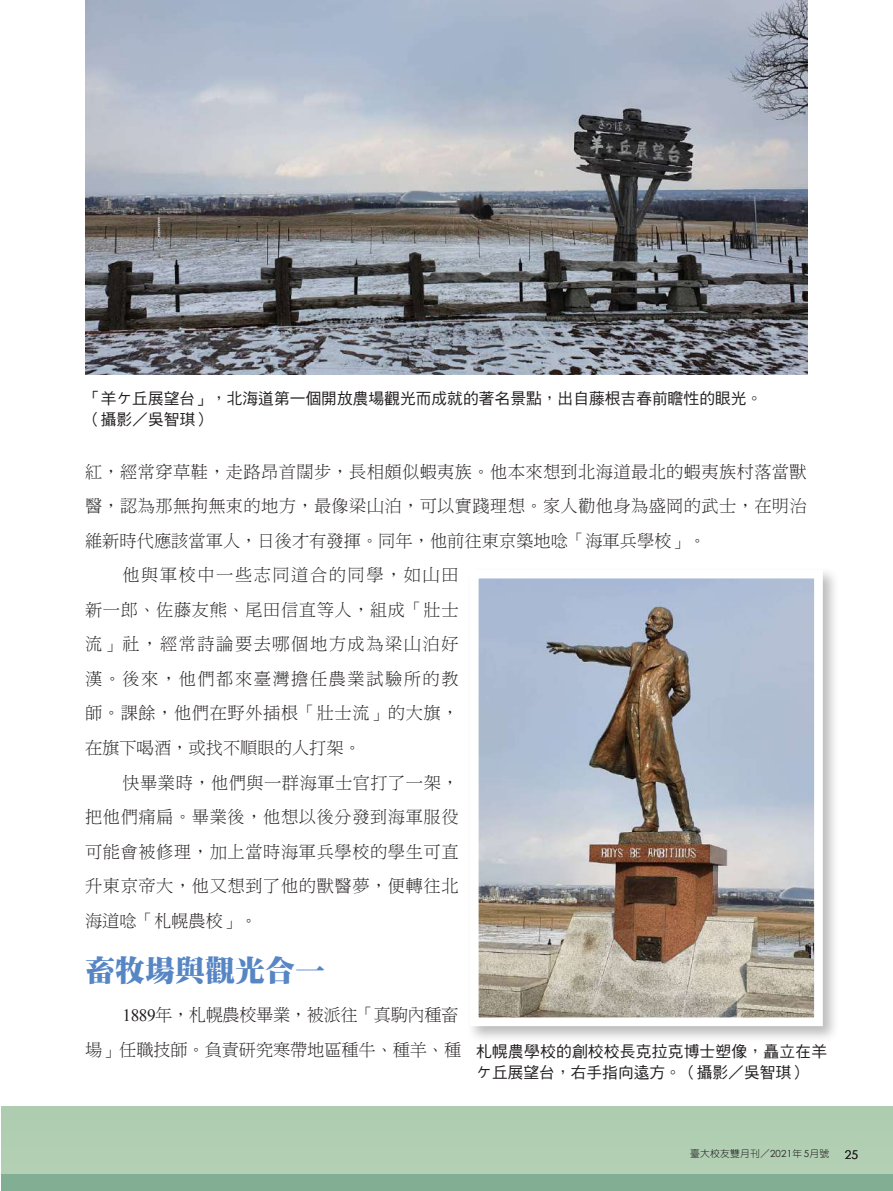
<style>
.page{position:relative;width:893px;height:1191px;background:#fff}
.page>*{position:absolute;margin:0;border:0;box-sizing:border-box;transform-origin:0 0}
.t1{font:30px "DF Ming Std W12";color:#5786c5}
.t2{font:17.25px "DF Ming Std W3";letter-spacing:.025em;color:#231f20}
.t3{font:17.25px "DF Ming Std W3";letter-spacing:.085em;color:#231f20}
.t4{font:17.25px "DF Ming Std W3";color:#231f20}
.t5{font:17.25px/34.5px "DF Ming Std W3";letter-spacing:-.01em;color:#231f20;text-align:right}
.t6{font:15.75px/21px "DF Hei Std W5";color:#231f20}
.t7{font:12px "Century Gothic";color:#231f20}
.t8{font:9.75px "DF Yuan Std W3";letter-spacing:.025em;color:#231f20}
.s1{font-family:"Times New Roman"}
.s2{font-family:"Century Gothic"}
</style>
<div class="page">
<div style="left:1px;top:1106px;width:892px;height:83px;background:#aecdb0"></div>
<div style="left:1px;top:1174px;width:892px;height:17px;background:#82af93"></div>
<img style="left:85px;top:0;width:723px;height:374px">
<div style="left:466px;top:566px;width:374px;height:476px;background:#231f20;opacity:.3"></div>
<img style="left:480px;top:580px;width:333px;height:436px">
<div style="left:470px;top:570px;width:353px;height:456px;border:9px solid #fff"></div>
<p class="t6" style="left:85px;top:387px;width:679px">「羊ケ丘展望台」，北海道第一個開放農場觀光而成就的著名景點，出自藤根吉春前瞻性的眼光。（攝影／吳智琪）</p>
<p class="t2" style="left:85px;top:462px;width:723px">紅，經常穿草鞋，走路昂首闊步，長相頗似蝦夷族。他本來想到北海道最北的蝦夷族村落當獸</p>
<p class="t2" style="left:85px;top:497px;width:723px">醫，認為那無拘無束的地方，最像梁山泊，可以實踐理想。家人勸他身為盛岡的武士，在明治</p>
<p class="t4" style="left:85px;top:531px;width:622px">維新時代應該當軍人，日後才有發揮。同年，他前往東京築地唸「海軍兵學校」。</p>
<p class="t3" style="left:123px;top:566px;width:338px">他與軍校中一些志同道合的同學，如山田</p>
<p class="t2" style="left:85px;top:600px;width:375px">新一郎、佐藤友熊、尾田信直等人，組成「壯士</p>
<p class="t3" style="left:85px;top:635px;width:375px">流」社，經常詩論要去哪個地方成為梁山泊好</p>
<p class="t3" style="left:85px;top:669px;width:375px">漢。後來，他們都來臺灣擔任農業試驗所的教</p>
<p class="t2" style="left:85px;top:704px;width:375px">師。課餘，他們在野外插根「壯士流」的大旗，</p>
<p class="t4" style="left:85px;top:738px;width:277px">在旗下喝酒，或找不順眼的人打架。</p>
<p class="t2" style="left:123px;top:773px;width:338px">快畢業時，他們與一群海軍士官打了一架，</p>
<p class="t2" style="left:85px;top:807px;width:375px">把他們痛扁。畢業後，他想以後分發到海軍服役</p>
<p class="t2" style="left:85px;top:842px;width:375px">可能會被修理，加上當時海軍兵學校的學生可直</p>
<p class="t2" style="left:85px;top:876px;width:375px">升東京帝大，他又想到了他的獸醫夢，便轉往北</p>
<p class="t2" style="left:85px;top:911px;width:174px">海道唸「札幌農校」。</p>
<h1 class="t1" style="left:85px;top:953px;width:241px">畜牧場與觀光合一</h1>
<p class="t5" style="left:85px;top:997px;width:378px"><span class="s1">1889</span>年，札幌農校畢業，被派往「真駒內種畜<br>場」任職技師。負責研究寒帶地區種牛、種羊、種</p>
<p class="t6" style="left:476px;top:1040px;width:352px">札幌農學校的創校校長克拉克博士塑像，矗立在羊ケ丘展望台，右手指向遠方。（攝影／吳智琪）</p>
<p class="t8" style="left:690px;top:1148px;width:141px">臺大校友雙月刊／<span class="s2">2021</span>年<span class="s2">5</span>月號</p>
<p class="t7" style="left:845px;top:1147px;width:15px">25</p>
</div>
